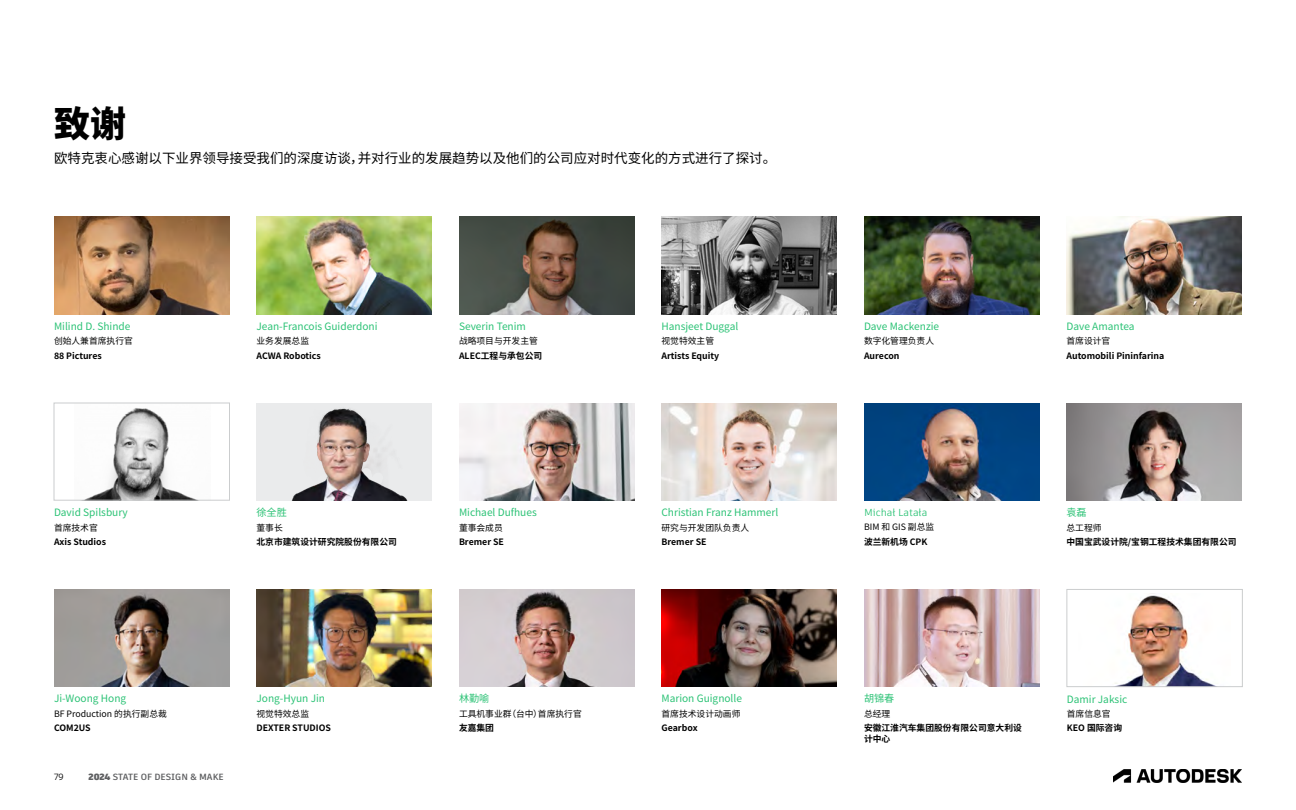
<style>
.page{position:relative;width:1296px;height:810px;background:#fff}
.page>*{position:absolute;margin:0;border:0;box-sizing:border-box;transform-origin:0 0}
.PRY2___Body_Copy{font:900 36px "Noto Sans SC";color:#000}
.Body_text{font:13.5px "Noto Sans SC";color:#000}
.PRY2___Body_Copy-2{font:10.2px "Noto Sans SC";color:#2bc275}
.PRY2___Body_Copy-3{font:10.2px "Artifakt Element";color:#2bc275}
.t1{font:700 9px "Artifakt Element";color:#5f6062}
.t2{font:9px "Artifakt Element";color:#000}
.PRY2___Body_Copy-4{font:700 8.7px/11.6px "Noto Sans SC";color:#000}
.PRY2___Body_Copy-5{font:8.7px "Noto Sans SC";color:#000}
.s1{font-weight:900}
</style>
<div class="page">
<img style="left:1113px;top:770px;width:129px;height:13px">
<img style="left:662px;top:403px;width:175px;height:97px">
<img style="left:54px;top:217px;width:176px;height:97px">
<img style="left:256px;top:217px;width:176px;height:97px">
<img style="left:459px;top:217px;width:175px;height:97px">
<img style="left:662px;top:217px;width:175px;height:97px">
<img style="left:864px;top:217px;width:175px;height:97px">
<img style="left:86px;top:408px;width:109px;height:91px">
<div style="left:54px;top:403px;width:176px;height:98px;border:1px solid #cbcdce"></div>
<img style="left:1066px;top:403px;width:176px;height:97px">
<img style="left:256px;top:403px;width:176px;height:97px">
<img style="left:459px;top:403px;width:175px;height:97px">
<img style="left:864px;top:403px;width:175px;height:97px">
<img style="left:54px;top:589px;width:176px;height:97px">
<img style="left:459px;top:589px;width:175px;height:97px">
<img style="left:662px;top:589px;width:175px;height:97px">
<img style="left:256px;top:589px;width:176px;height:97px">
<img style="left:864px;top:589px;width:176px;height:97px">
<img style="left:1066px;top:217px;width:176px;height:97px">
<img style="left:1115px;top:593px;width:99px;height:92px">
<div style="left:1066px;top:589px;width:177px;height:98px;border:1px solid #cbcdce"></div>
<p class="PRY2___Body_Copy" style="left:54px;top:103px;width:73px">致谢</p>
<p class="Body_text" style="left:54px;top:150px;width:724px">欧特克衷心感谢以下业界领导接受我们的深度访谈，并对行业的发展趋势以及他们的公司应对时代变化的方式进行了探讨。</p>
<p class="PRY2___Body_Copy-2" style="left:54px;top:321px;width:78px">Milind D. Shinde</p>
<p class="PRY2___Body_Copy-5" style="left:54px;top:336px;width:80px">创始人兼首席执行官</p>
<p class="PRY2___Body_Copy-4" style="left:54px;top:350px;width:49px">88 Pictures</p>
<p class="PRY2___Body_Copy-2" style="left:256px;top:321px;width:123px">Jean-Francois Guiderdoni</p>
<p class="PRY2___Body_Copy-5" style="left:256px;top:336px;width:54px">业务发展总监</p>
<p class="PRY2___Body_Copy-4" style="left:256px;top:350px;width:66px">ACWA Robotics</p>
<p class="PRY2___Body_Copy-2" style="left:459px;top:321px;width:68px">Severin Tenim</p>
<p class="PRY2___Body_Copy-5" style="left:459px;top:336px;width:80px">战略项目与开发主管</p>
<p class="PRY2___Body_Copy-4" style="left:459px;top:350px;width:85px">ALEC工程与承包公司</p>
<p class="PRY2___Body_Copy-2" style="left:662px;top:321px;width:78px">Hansjeet Duggal</p>
<p class="PRY2___Body_Copy-5" style="left:662px;top:336px;width:54px">视觉特效主管</p>
<p class="PRY2___Body_Copy-4" style="left:662px;top:350px;width:59px">Artists Equity</p>
<p class="PRY2___Body_Copy-2" style="left:864px;top:321px;width:77px">Dave Mackenzie</p>
<p class="PRY2___Body_Copy-5" style="left:864px;top:336px;width:72px">数字化管理负责人</p>
<p class="PRY2___Body_Copy-4" style="left:864px;top:350px;width:37px">Aurecon</p>
<p class="PRY2___Body_Copy-2" style="left:1066px;top:321px;width:70px">Dave Amantea</p>
<p class="PRY2___Body_Copy-5" style="left:1066px;top:336px;width:45px">首席设计官</p>
<p class="PRY2___Body_Copy-4" style="left:1066px;top:350px;width:99px">Automobili Pininfarina</p>
<p class="PRY2___Body_Copy-2" style="left:54px;top:507px;width:75px">David Spilsbury</p>
<p class="PRY2___Body_Copy-5" style="left:54px;top:522px;width:45px">首席技术官</p>
<p class="PRY2___Body_Copy-4" style="left:54px;top:536px;width:54px">Axis Studios</p>
<p class="PRY2___Body_Copy-2" style="left:256px;top:507px;width:32px">徐全胜</p>
<p class="PRY2___Body_Copy-5" style="left:256px;top:522px;width:28px">董事长</p>
<p class="PRY2___Body_Copy-4" style="left:256px;top:536px;width:142px">北京市建筑设计研究院股份有限公司</p>
<p class="PRY2___Body_Copy-2" style="left:459px;top:507px;width:79px">Michael Dufhues</p>
<p class="PRY2___Body_Copy-5" style="left:459px;top:522px;width:45px">董事会成员</p>
<p class="PRY2___Body_Copy-4" style="left:459px;top:536px;width:47px">Bremer SE</p>
<p class="PRY2___Body_Copy-2" style="left:662px;top:507px;width:118px">Christian Franz Hammerl</p>
<p class="PRY2___Body_Copy-5" style="left:662px;top:522px;width:89px">研究与开发团队负责人</p>
<p class="PRY2___Body_Copy-4" style="left:662px;top:536px;width:47px">Bremer SE</p>
<p class="PRY2___Body_Copy-3" style="left:864px;top:505px;width:65px">Michał Latała</p>
<p class="PRY2___Body_Copy-5" style="left:864px;top:522px;width:72px">BIM 和 GIS 副总监</p>
<p class="PRY2___Body_Copy-4" style="left:864px;top:536px;width:65px">波兰新机场 CPK</p>
<p class="PRY2___Body_Copy-2" style="left:1066px;top:507px;width:22px">袁磊</p>
<p class="PRY2___Body_Copy-5" style="left:1066px;top:522px;width:37px">总工程师</p>
<p class="PRY2___Body_Copy-4" style="left:1066px;top:536px;width:172px">中国宝武设计院/宝钢工程技术集团有限公司</p>
<p class="PRY2___Body_Copy-2" style="left:54px;top:693px;width:74px">Ji-Woong Hong</p>
<p class="PRY2___Body_Copy-5" style="left:54px;top:709px;width:114px">BF Production 的执行副总裁</p>
<p class="PRY2___Body_Copy-4" style="left:54px;top:722px;width:38px">COM2US</p>
<p class="PRY2___Body_Copy-2" style="left:256px;top:693px;width:70px">Jong-Hyun Jin</p>
<p class="PRY2___Body_Copy-5" style="left:256px;top:709px;width:54px">视觉特效总监</p>
<p class="PRY2___Body_Copy-4" style="left:256px;top:722px;width:76px">DEXTER STUDIOS</p>
<p class="PRY2___Body_Copy-2" style="left:459px;top:693px;width:32px">林勤喻</p>
<p class="PRY2___Body_Copy-5" style="left:459px;top:709px;width:124px">工具机事业群（台中）首席执行官</p>
<p class="PRY2___Body_Copy-4" style="left:459px;top:722px;width:37px">友嘉集团</p>
<p class="PRY2___Body_Copy-2" style="left:662px;top:693px;width:82px">Marion Guignolle</p>
<p class="PRY2___Body_Copy-5" style="left:662px;top:709px;width:80px">首席技术设计动画师</p>
<p class="PRY2___Body_Copy-4" style="left:662px;top:722px;width:38px">Gearbox</p>
<p class="PRY2___Body_Copy-2" style="left:864px;top:693px;width:32px">胡锦春</p>
<p class="PRY2___Body_Copy-5" style="left:864px;top:709px;width:28px">总经理</p>
<p class="PRY2___Body_Copy-4" style="left:864px;top:722px;width:159px">安徽江淮汽车集团股份有限公司意大利设计中心</p>
<p class="PRY2___Body_Copy-2" style="left:1067px;top:693px;width:62px">Damir Jaksic</p>
<p class="PRY2___Body_Copy-5" style="left:1067px;top:709px;width:45px">首席信息官</p>
<p class="PRY2___Body_Copy-4" style="left:1067px;top:722px;width:57px">KEO 国际咨询</p>
<p class="t2" style="left:54px;top:770px;width:11px">79</p>
<p class="t1" style="left:89px;top:770px;width:137px"><span class="s1">2024</span> STATE OF DESIGN &amp; MAKE</p>
</div>
